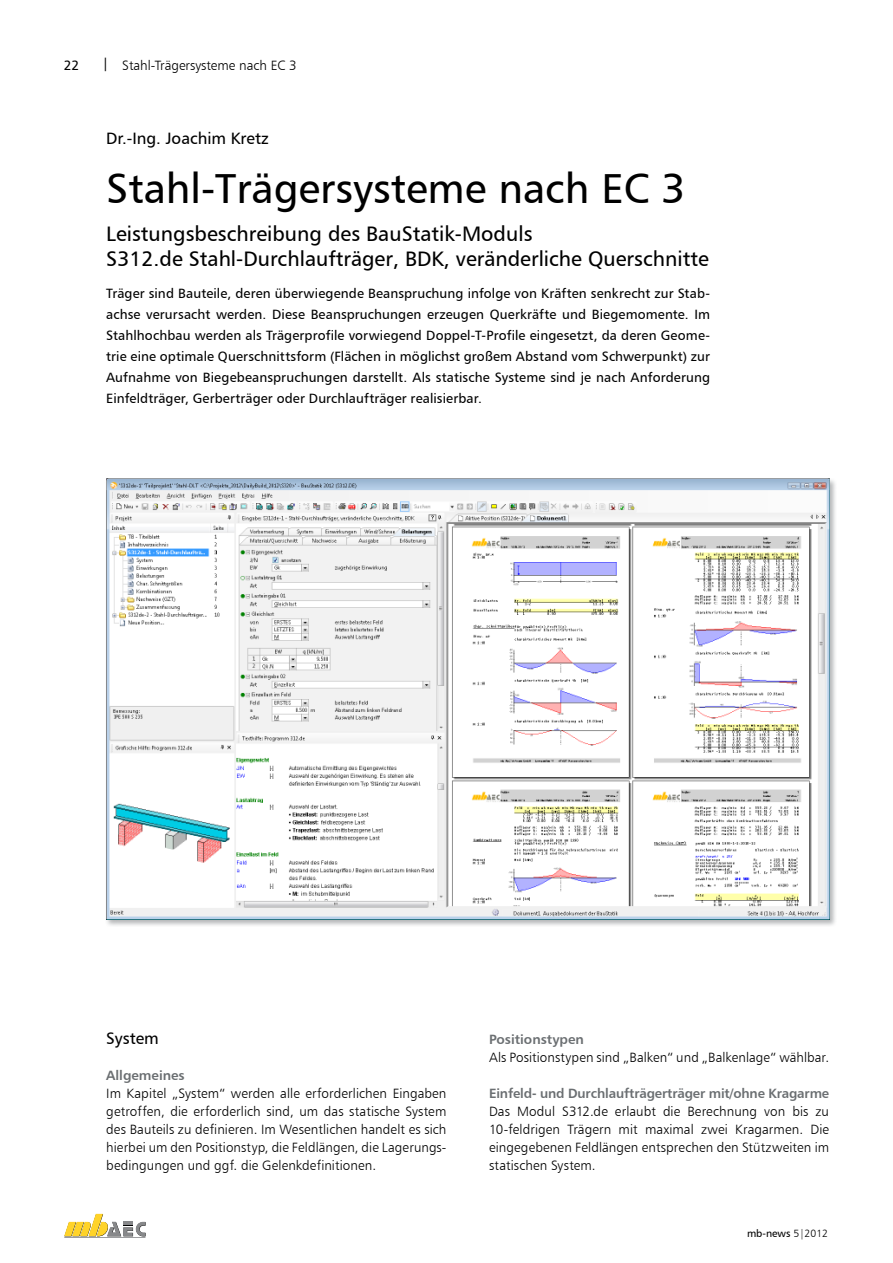
<style>
.page{position:relative;width:893px;height:1263px;background:#fff}
.page>*{position:absolute;margin:0;border:0;box-sizing:border-box;transform-origin:0 0}
.t1{font:42px "Humanist 777 BT Roman B";color:#000}
.t2{font:21px/25.2px "Humanist 777 BT Roman B";color:#000}
.t3{font:16.5px "Humanist 777 BT Roman B";color:#000}
.t4{font:13.5px/18px "Humanist 777 BT Light B";letter-spacing:.005em;color:#000;text-align:justify}
.t5{font:13.5px/21px "Humanist 777 BT Roman B";letter-spacing:.01em;color:#000;text-align:justify}
.t6{font:13.5px "Humanist 777 BT Bold B";letter-spacing:-.01em;color:#6b6f72}
.t7{font:10.5px "Humanist 777 BT Roman B";color:#000}
.s1{font-family:"Humanist 777 BT Roman B"}
.s2{font-family:"Humanist 777 BT Light B"}
</style>
<div class="page">
<svg style="left:64px;top:1214px;width:82px;height:23px"></svg>
<div style="left:105px;top:477px;width:732px;height:450px;background:#6b6f72;opacity:.5"></div>
<img style="left:106px;top:478px;width:723px;height:442px">
<p class="t5" style="left:64px;top:54px;width:17px">22</p>
<p class="t4" style="left:102px;top:56px;width:196px"><span class="s1">|</span> Stahl-Trägersysteme nach EC 3</p>
<p class="t3" style="left:106px;top:128px;width:164px">Dr.-Ing. Joachim Kretz</p>
<h1 class="t1" style="left:106px;top:162px;width:581px">Stahl-Trägersysteme nach EC 3</h1>
<h2 class="t2" style="left:106px;top:221px;width:604px">Leistungsbeschreibung des BauStatik-Moduls<br>S312.de Stahl-Durchlaufträger, BDK, veränderliche Querschnitte</h2>
<p class="t5" style="left:106px;top:283px;width:605px">Träger sind Bauteile, deren überwiegende Beanspruchung infolge von Kräften senkrecht zur Stab&shy;achse verursacht werden. Diese Beanspruchungen erzeugen Querkräfte und Biegemomente. Im Stahlhochbau werden als Trägerprofile vorwiegend Doppel-T-Profile eingesetzt, da deren Geome&shy;trie eine optimale Querschnittsform (Flächen in möglichst großem Abstand vom Schwerpunkt) zur Aufnahme von Biegebeanspruchungen darstellt. Als statische Systeme sind je nach Anforderung Einfeldträger, Gerberträger oder Durchlaufträger realisierbar.</p>
<p class="t3" style="left:106px;top:1028px;width:54px">System</p>
<p class="t6" style="left:106px;top:1067px;width:80px">Allgemeines</p>
<p class="t4" style="left:106px;top:1084px;width:342px">Im Kapitel „System“ werden alle erforderlichen Eingaben getroffen, die erforderlich sind, um das statische System des Bauteils zu definieren. Im Wesentlichen handelt es sich hierbei um den Positionstyp, die Feldlängen, die Lagerungs&shy;bedingungen und ggf. die Gelenkdefinitionen.</p>
<p class="t6" style="left:489px;top:1031px;width:96px">Positionstypen</p>
<p class="t4" style="left:489px;top:1048px;width:342px">Als Positionstypen sind „Balken“ und „Balkenlage“ wählbar.</p>
<p class="t6" style="left:489px;top:1085px;width:342px">Einfeld- und Durchlaufträgerträger mit/ohne Kragarme</p>
<p class="t4" style="left:489px;top:1102px;width:342px">Das Modul S312.de erlaubt die Berechnung von bis zu 10-feldrigen Trägern mit maximal zwei Kragarmen. Die eingegebenen Feldlängen entsprechen den Stützweiten im statischen System.</p>
<p class="t7" style="left:747px;top:1227px;width:83px">mb-news <span class="s2">5|2012</span></p>
</div>
